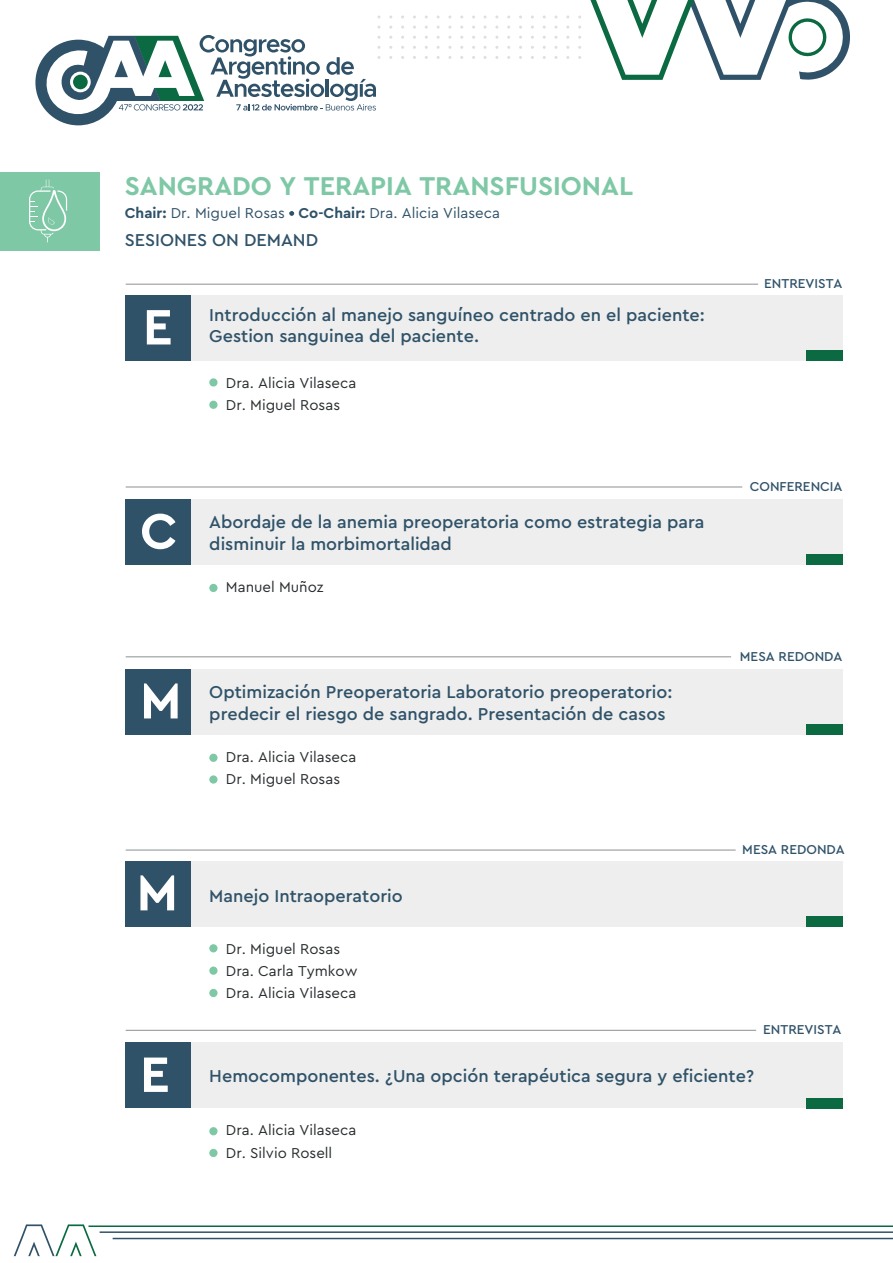
<style>
.page{position:relative;width:893px;height:1263px;background:#fff}
.page>*{position:absolute;margin:0;border:0;box-sizing:border-box;transform-origin:0 0}
.t1{font:700 52.05px "Cera Pro";color:#fff}
.t2{font:700 27px "Cera Pro";color:#7fc8a6}
.t3{font:500 18px/21.6px "Cera Pro";color:#305269}
.t4{font:15px/22.5px "Cera Pro";color:#292d2f}
.t5{font:15px "Cera Pro";color:#305269}
.t6{font:500 13.5px "Cera Pro";color:#305269}
.s1{font-weight:700}
</style>
<div class="page">
<div style="left:0;top:172px;width:99px;height:78px;background:#7fc8a6"></div>
<svg style="left:590px;top:0;width:260px;height:80px"></svg>
<svg style="left:35px;top:35px;width:345px;height:90px"></svg>
<hr style="left:100px;top:1231px;width:793px;height:2px;background:#305269">
<hr style="left:113px;top:1238px;width:780px;height:1px;background:#305269">
<hr style="left:89px;top:1225px;width:804px;height:2px;background:#0b6a42">
<svg style="left:14px;top:1224px;width:82px;height:32px"></svg>
<div style="left:185px;top:295px;width:657px;height:66px;background:#edeeed"></div>
<div style="left:126px;top:295px;width:65px;height:66px;background:#305269"></div>
<hr style="left:126px;top:284px;width:632px;height:1px;background:#8e9091">
<div style="left:209px;top:378px;width:9px;height:8px;background:#7fc8a6;border-radius:50%"></div>
<div style="left:209px;top:401px;width:9px;height:8px;background:#7fc8a6;border-radius:50%"></div>
<div style="left:806px;top:351px;width:36px;height:10px;background:#0b6a42"></div>
<div style="left:185px;top:861px;width:657px;height:65px;background:#edeeed"></div>
<div style="left:126px;top:861px;width:65px;height:65px;background:#305269"></div>
<hr style="left:126px;top:850px;width:610px;height:1px;background:#8e9091">
<div style="left:209px;top:944px;width:9px;height:8px;background:#7fc8a6;border-radius:50%"></div>
<div style="left:209px;top:966px;width:9px;height:9px;background:#7fc8a6;border-radius:50%"></div>
<div style="left:209px;top:989px;width:9px;height:8px;background:#7fc8a6;border-radius:50%"></div>
<div style="left:806px;top:916px;width:36px;height:10px;background:#0b6a42"></div>
<div style="left:209px;top:584px;width:9px;height:8px;background:#7fc8a6;border-radius:50%"></div>
<div style="left:185px;top:499px;width:657px;height:66px;background:#edeeed"></div>
<div style="left:126px;top:499px;width:65px;height:66px;background:#305269"></div>
<div style="left:806px;top:555px;width:36px;height:10px;background:#0b6a42"></div>
<hr style="left:126px;top:487px;width:616px;height:1px;background:#8e9091">
<div style="left:209px;top:754px;width:9px;height:8px;background:#7fc8a6;border-radius:50%"></div>
<div style="left:209px;top:775px;width:9px;height:9px;background:#7fc8a6;border-radius:50%"></div>
<div style="left:185px;top:669px;width:657px;height:66px;background:#edeeed"></div>
<div style="left:126px;top:669px;width:65px;height:66px;background:#305269"></div>
<div style="left:806px;top:724px;width:36px;height:11px;background:#0b6a42"></div>
<hr style="left:126px;top:657px;width:605px;height:1px;background:#8e9091">
<div style="left:209px;top:1127px;width:9px;height:8px;background:#7fc8a6;border-radius:50%"></div>
<div style="left:209px;top:1149px;width:9px;height:8px;background:#7fc8a6;border-radius:50%"></div>
<div style="left:185px;top:1042px;width:657px;height:66px;background:#edeeed"></div>
<div style="left:126px;top:1042px;width:65px;height:66px;background:#305269"></div>
<div style="left:806px;top:1098px;width:36px;height:10px;background:#0b6a42"></div>
<hr style="left:126px;top:1030px;width:630px;height:1px;background:#8e9091">
<svg style="left:29px;top:180px;width:38px;height:62px"></svg>
<svg style="left:289px;top:211px;width:5px;height:5px"></svg>
<h2 class="t2" style="left:125px;top:168px;width:510px">SANGRADO Y TERAPIA TRANSFUSIONAL</h2>
<p class="t3" style="left:125px;top:228px;width:195px">SESIONES ON DEMAND</p>
<p class="t5" style="left:125px;top:203px;width:377px"><span class="s1">Chair:</span> Dr. Miguel Rosas <span class="s1">- Co-Chair:</span> Dra. Alicia Vilaseca</p>
<h1 class="t1" style="left:143px;top:292px;width:31px">E</h1>
<p class="t3" style="left:209px;top:303px;width:497px">Introducción al manejo sanguíneo centrado en el paciente:</p>
<p class="t3" style="left:209px;top:325px;width:271px">Gestion sanguinea del paciente.</p>
<p class="t4" style="left:226px;top:371px;width:132px">Dra. Alicia Vilaseca<br>Dr. Miguel Rosas</p>
<h1 class="t1" style="left:140px;top:496px;width:39px">C</h1>
<p class="t3" style="left:209px;top:510px;width:497px">Abordaje de la anemia preoperatoria como estrategia para disminuir la morbimortalidad</p>
<p class="t4" style="left:226px;top:575px;width:99px">Manuel Muñoz</p>
<h1 class="t1" style="left:140px;top:666px;width:43px">M</h1>
<p class="t3" style="left:209px;top:680px;width:465px">Optimización Preoperatoria Laboratorio preoperatorio: predecir el riesgo de sangrado. Presentación de casos</p>
<h1 class="t1" style="left:137px;top:858px;width:43px">M</h1>
<p class="t4" style="left:226px;top:745px;width:132px">Dra. Alicia Vilaseca<br>Dr. Miguel Rosas</p>
<p class="t3" style="left:209px;top:884px;width:195px">Manejo Intraoperatorio</p>
<p class="t4" style="left:226px;top:937px;width:133px">Dr. Miguel Rosas<br>Dra. Carla Tymkow<br>Dra. Alicia Vilaseca</p>
<p class="t6" style="left:764px;top:275px;width:80px">ENTREVISTA</p>
<p class="t6" style="left:750px;top:477px;width:94px">CONFERENCIA</p>
<p class="t6" style="left:740px;top:647px;width:104px">MESA REDONDA</p>
<p class="t6" style="left:742px;top:840px;width:104px">MESA REDONDA</p>
<p class="t6" style="left:763px;top:1021px;width:80px">ENTREVISTA</p>
<h1 class="t1" style="left:140px;top:1040px;width:31px">E</h1>
<p class="t3" style="left:209px;top:1064px;width:546px">Hemocomponentes. ¿Una opción terapéutica segura y eficiente?</p>
<p class="t4" style="left:226px;top:1118px;width:132px">Dra. Alicia Vilaseca<br>Dr. Silvio Rosell</p>
</div>
